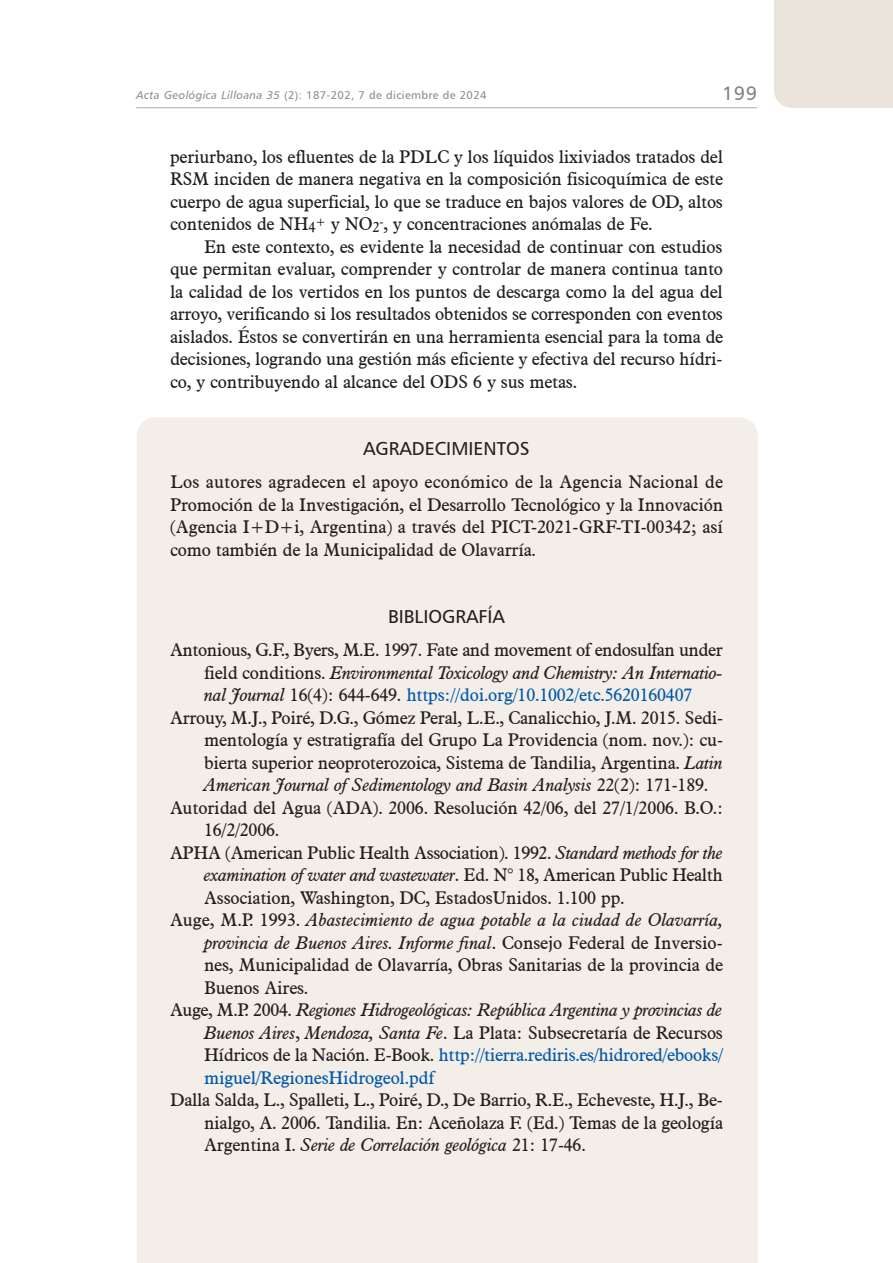
<style>
.page{position:relative;width:893px;height:1263px;background:#fff}
.page>*{position:absolute;margin:0;border:0;box-sizing:border-box;transform-origin:0 0}
.t1{font:19.5px "Humanist 777 BT Roman B";color:#808285}
.t2{font:18.75px "Humanist 777 BT Roman B";color:#231f20}
.t3{font:18.75px "Humanist 777 BT Roman B";color:#231f20}
.t4{font:18px/22.5px "Aldine 721 BT";letter-spacing:-.015em;color:#231f20;text-align:justify}
.t5{font:italic 18px "Aldine 721 BT";letter-spacing:-.015em;color:#231f20}
.t6{font:18px "Aldine 721 BT";letter-spacing:-.015em;color:#015aaa}
.t7{font:italic 18px "Aldine 721 BT";letter-spacing:.005em;color:#231f20}
.t8{font:11.25px "Humanist 777 BT Roman B";letter-spacing:.03em;color:#8a8c8f}
.s1{font-family:"Humanist 777 BT Italic B"}
.s2{font-style:normal}
.s3{font-style:italic;color:#231f20}
.s4{color:#231f20}
.s5{font-style:italic}
</style>
<div class="page">
<hr style="left:136px;top:107px;width:621px;height:1px;background:#a8a9ad">
<div style="left:774px;top:0;width:119px;height:108px;background:#ebe4dc"></div>
<div style="left:137px;top:417px;width:621px;height:846px;background:#f4eee8"></div>
<p class="t8" style="left:136px;top:88px;width:352px"><span class="s1">Acta Geológica Lilloana 35</span> (2): 187-202, 7 de diciembre de 2024</p>
<p class="t1" style="left:722px;top:81px;width:36px">199</p>
<p class="t4" style="left:170px;top:145px;width:554px">periurbano, los efluentes de la PDLC y los líquidos lixiviados tratados del RSM inciden de manera negativa en la composición fisicoquímica de este cuerpo de agua superficial, lo que se traduce en bajos valores de OD, altos contenidos de NH<sub>4</sub><sup>+</sup> y NO<sub>2</sub><sup>-</sup>, y concentraciones anómalas de Fe.</p>
<p class="t4" style="left:170px;top:235px;width:554px;text-indent:34px">En este contexto, es evidente la necesidad de continuar con estudios que permitan evaluar, comprender y controlar de manera continua tanto la calidad de los vertidos en los puntos de descarga como la del agua del arroyo, verificando si los resultados obtenidos se corresponden con eventos aislados. Éstos se convertirán en una herramienta esencial para la toma de decisiones, logrando una gestión más eficiente y efectiva del recurso hídri&shy;co, y contribuyendo al alcance del ODS 6 y sus metas.</p>
<p class="t2" style="left:363px;top:437px;width:168px">AGRADECIMIENTOS</p>
<p class="t4" style="left:170px;top:470px;width:554px">Los autores agradecen el apoyo económico de la Agencia Nacional de Promoción de la Investigación, el Desarrollo Tecnológico y la Innovación (Agencia I+D+i, Argentina) a través del PICT-2021-GRF-TI-00342; así como también de la Municipalidad de Olavarría.</p>
<p class="t3" style="left:388px;top:605px;width:118px">BIBLIOGRAFÍA</p>
<p class="t4" style="left:170px;top:638px;width:554px">Antonious, G.F., Byers, M.E. 1997. Fate and movement of endosulfan under</p>
<p class="t5" style="left:204px;top:661px;width:520px"><span class="s2">field conditions.</span> Environmental Toxicology and Chemistry: An Internatio-</p>
<p class="t6" style="left:204px;top:684px;width:490px"><span class="s3">nal Journal</span> <span class="s4">16(4): 644-649.</span> https://doi.org/10.1002/etc.5620160407</p>
<p class="t4" style="left:170px;top:706px;width:554px">Arrouy, M.J., Poiré, D.G., Gómez Peral, L.E., Canalicchio, J.M. 2015. Sedi-</p>
<p class="t4" style="left:204px;top:728px;width:520px">mentología y estratigrafía del Grupo La Providencia (nom. nov.): cu-</p>
<p class="t4" style="left:204px;top:751px;width:520px">bierta superior neoproterozoica, Sistema de Tandilia, Argentina. <span class="s5">Latin</span></p>
<p class="t5" style="left:204px;top:774px;width:506px">American Journal of Sedimentology and Basin Analysis <span class="s2">22(2): 171-189.</span></p>
<p class="t4" style="left:170px;top:796px;width:554px">Autoridad del Agua (ADA). 2006. Resolución 42/06, del 27/1/2006. B.O.:</p>
<p class="t4" style="left:204px;top:818px;width:77px">16/2/2006.</p>
<p class="t4" style="left:170px;top:841px;width:554px">APHA (American Public Health Association). 1992. <span class="s5">Standard methods for the</span></p>
<p class="t5" style="left:204px;top:864px;width:520px">examination of water and wastewater<span class="s2">. Ed. N° 18, American Public Health</span></p>
<p class="t4" style="left:204px;top:886px;width:422px">Association, Washington, DC, EstadosUnidos. 1.100 pp.</p>
<p class="t7" style="left:170px;top:909px;width:554px"><span class="s2">Auge, M.P. 1993.</span> Abastecimiento de agua potable a la ciudad de Olavarría,</p>
<p class="t5" style="left:204px;top:931px;width:520px">provincia de Buenos Aires. Informe final<span class="s2">. Consejo Federal de Inversio-</span></p>
<p class="t4" style="left:204px;top:953px;width:520px">nes, Municipalidad de Olavarría, Obras Sanitarias de la provincia de</p>
<p class="t4" style="left:204px;top:976px;width:106px">Buenos Aires.</p>
<p class="t5" style="left:170px;top:999px;width:554px"><span class="s2">Auge, M.P. 2004.</span> Regiones Hidrogeológicas: República Argentina y provincias de</p>
<p class="t4" style="left:204px;top:1021px;width:520px"><span class="s5">Buenos Aires</span>, <span class="s5">Mendoza, Santa Fe</span>. La Plata: Subsecretaría de Recursos</p>
<p class="t6" style="left:204px;top:1044px;width:520px"><span class="s4">Hídricos de la Nación. E-Book.</span> http://tierra.rediris.es/hidrored/ebooks/</p>
<p class="t6" style="left:204px;top:1066px;width:231px">miguel/RegionesHidrogeol.pdf</p>
<p class="t4" style="left:204px;top:1088px;width:520px;text-indent:-34px">Dalla Salda, L., Spalleti, L., Poiré, D., De Barrio, R.E., Echeveste, H.J., Be&shy;nialgo, A. 2006. Tandilia. En: Aceñolaza F. (Ed.) Temas de la geología Argentina I. <span class="s5">Serie de Correlación geológica</span> 21: 17-46.</p>
</div>
